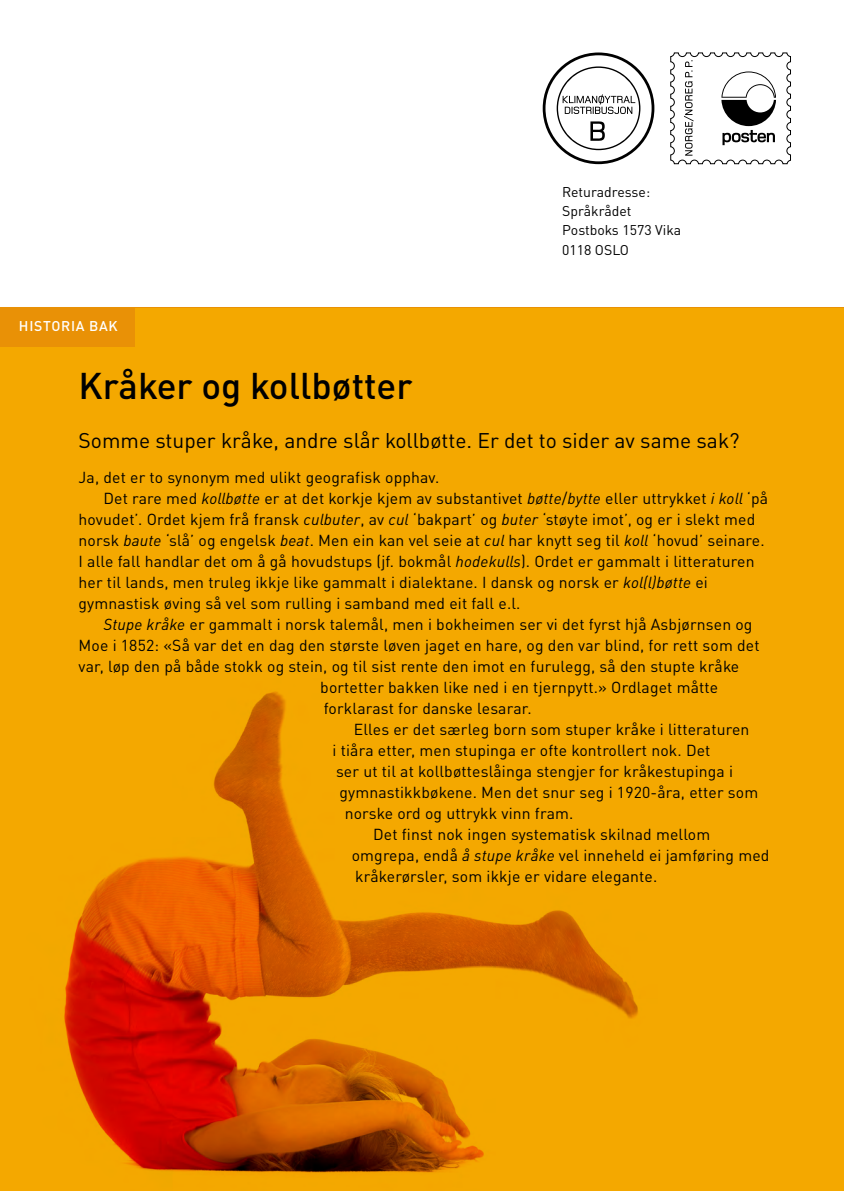
<style>
.page{position:relative;width:844px;height:1191px;background:#fff}
.page>*{position:absolute;margin:0;border:0;box-sizing:border-box;transform-origin:0 0}
.t1{font:500 36.75px "DINOT";color:#000}
.t2{font:21px "DINOT";color:#000}
.t3{font:15.75px "DINOT";letter-spacing:.01em;color:#000}
.t4{font:14px/19.2px "DINOT";color:#000}
.t5{font:500 14px "DINOT";letter-spacing:.05em;color:#fff}
.s1{font-style:italic}
</style>
<div class="page">
<div style="left:0;top:308px;width:843px;height:883px;background:#f4a800"></div>
<svg style="left:670px;top:52px;width:121px;height:113px"></svg>
<svg style="left:542px;top:52px;width:112px;height:112px"></svg>
<hr style="left:0;top:307px;width:843px;height:1px;background:#e99106">
<div style="left:0;top:307px;width:134px;height:39px;background:#e99106"></div>
<img style="left:64px;top:691px;width:574px;height:482px">
<p class="t5" style="left:19px;top:317px;width:100px">HISTORIA BAK</p>
<p class="t4" style="left:562px;top:182px;width:120px">Returadresse:<br>Språkrådet<br>Postboks 1573 Vika<br>0118 OSLO</p>
<h1 class="t1" style="left:79px;top:362px;width:335px">Kråker og kollbøtter</h1>
<h2 class="t2" style="left:79px;top:427px;width:662px">Somme stuper kråke, andre slår kollbøtte. Er det to sider av same sak?</h2>
<p class="t3" style="left:79px;top:467px;width:362px">Ja, det er to synonym med ulikt geografisk opphav.</p>
<p class="t3" style="left:103px;top:488px;width:666px">Det rare med <span class="s1">kollbøtte</span> er at det korkje kjem av substantivet <span class="s1">bøtte</span>/<span class="s1">bytte</span> eller uttrykket <span class="s1">i koll</span> ‘på</p>
<p class="t3" style="left:79px;top:509px;width:678px">hovudet’. Ordet kjem frå fransk <span class="s1">culbuter</span>, av <span class="s1">cul</span> ‘bakpart’ og <span class="s1">buter</span> ‘støyte imot’, og er i slekt med</p>
<p class="t3" style="left:79px;top:530px;width:687px">norsk <span class="s1">baute</span> ‘slå’ og engelsk <span class="s1">beat</span>. Men ein kan vel seie at <span class="s1">cul</span> har knytt seg til <span class="s1">koll</span> ‘hovud’ seinare.</p>
<p class="t3" style="left:79px;top:551px;width:677px">I alle fall handlar det om å gå hovudstups (jf. bokmål <span class="s1">hodekulls</span>). Ordet er gammalt i litteraturen</p>
<p class="t3" style="left:79px;top:572px;width:630px">her til lands, men truleg ikkje like gammalt i dialektane. I dansk og norsk er <span class="s1">kol(l)bøtte</span> ei</p>
<p class="t3" style="left:79px;top:593px;width:443px">gymnastisk øving så vel som rulling i samband med eit fall e.l.</p>
<p class="t3" style="left:103px;top:614px;width:650px"><span class="s1">Stupe kråke</span> er gammalt i norsk talemål, men i bokheimen ser vi det fyrst hjå Asbjørnsen og</p>
<p class="t3" style="left:79px;top:635px;width:682px">Moe i 1852: «Så var det en dag den største løven jaget en hare, og den var blind, for rett som det</p>
<p class="t3" style="left:79px;top:656px;width:662px">var, løp den på både stokk og stein, og til sist rente den imot en furulegg, så den stupte kråke</p>
<p class="t3" style="left:320px;top:677px;width:399px">bortetter bakken like ned i en tjernpytt.» Ordlaget måtte</p>
<p class="t3" style="left:324px;top:698px;width:209px">forklarast for danske lesarar.</p>
<p class="t3" style="left:354px;top:719px;width:397px">Elles er det særleg born som stuper kråke i litteraturen</p>
<p class="t3" style="left:332px;top:740px;width:379px">i tiåra etter, men stupinga er ofte kontrollert nok. Det</p>
<p class="t3" style="left:336px;top:761px;width:398px">ser ut til at kollbøtteslåinga stengjer for kråkestupinga i</p>
<p class="t3" style="left:339px;top:782px;width:420px">gymnastikkbøkene. Men det snur seg i 1920-åra, etter som</p>
<p class="t3" style="left:344px;top:803px;width:230px">norske ord og uttrykk vinn fram.</p>
<p class="t3" style="left:373px;top:824px;width:338px">Det finst nok ingen systematisk skilnad mellom</p>
<p class="t3" style="left:351px;top:845px;width:419px">omgrepa, endå <span class="s1">å stupe kråke</span> vel inneheld ei jamføring med</p>
<p class="t3" style="left:355px;top:866px;width:303px">kråkerørsler, som ikkje er vidare elegante.</p>
</div>
